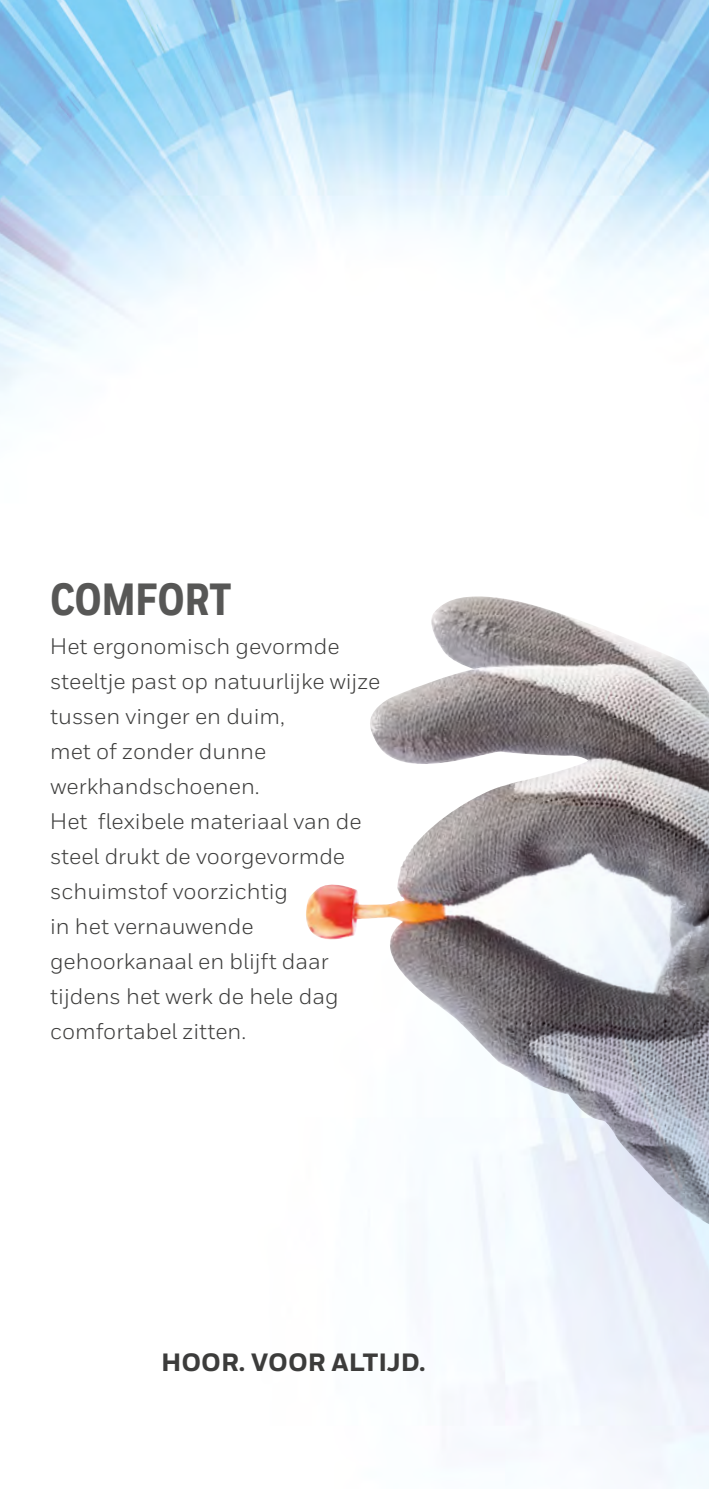
<style>
.page{position:relative;width:709px;height:1489px;background:#fff}
.page>*{position:absolute;margin:0;border:0;box-sizing:border-box;transform-origin:0 0}
.t1{font:800 45px "Honeywell Cond";color:#575756}
.t2{font:800 25px "Honeywell Sans";color:#3c3c3b}
.t3{font:22.5px/35px "Honeywell Sans";color:#3c3c3b}
</style>
<div class="page">
<img style="left:0;top:0;width:709px;height:1488px">
<img style="left:303px;top:596px;width:406px;height:628px">
<h1 class="t1" style="left:50px;top:572px;width:183px">COMFORT</h1>
<p class="t3" style="left:50px;top:628px;width:332px">Het ergonomisch gevormde steeltje past op natuurlijke wijze tussen vinger en duim,<br>met of zonder dunne werkhandschoenen.<br>Het flexibele materiaal van de steel drukt de voorgevormde schuimstof voorzichtig<br>in het vernauwende gehoorkanaal en blijft daar tijdens het werk de hele dag comfortabel zitten.</p>
<p class="t2" style="left:161px;top:1346px;width:266px">HOOR. VOOR ALTIJD.</p>
</div>
